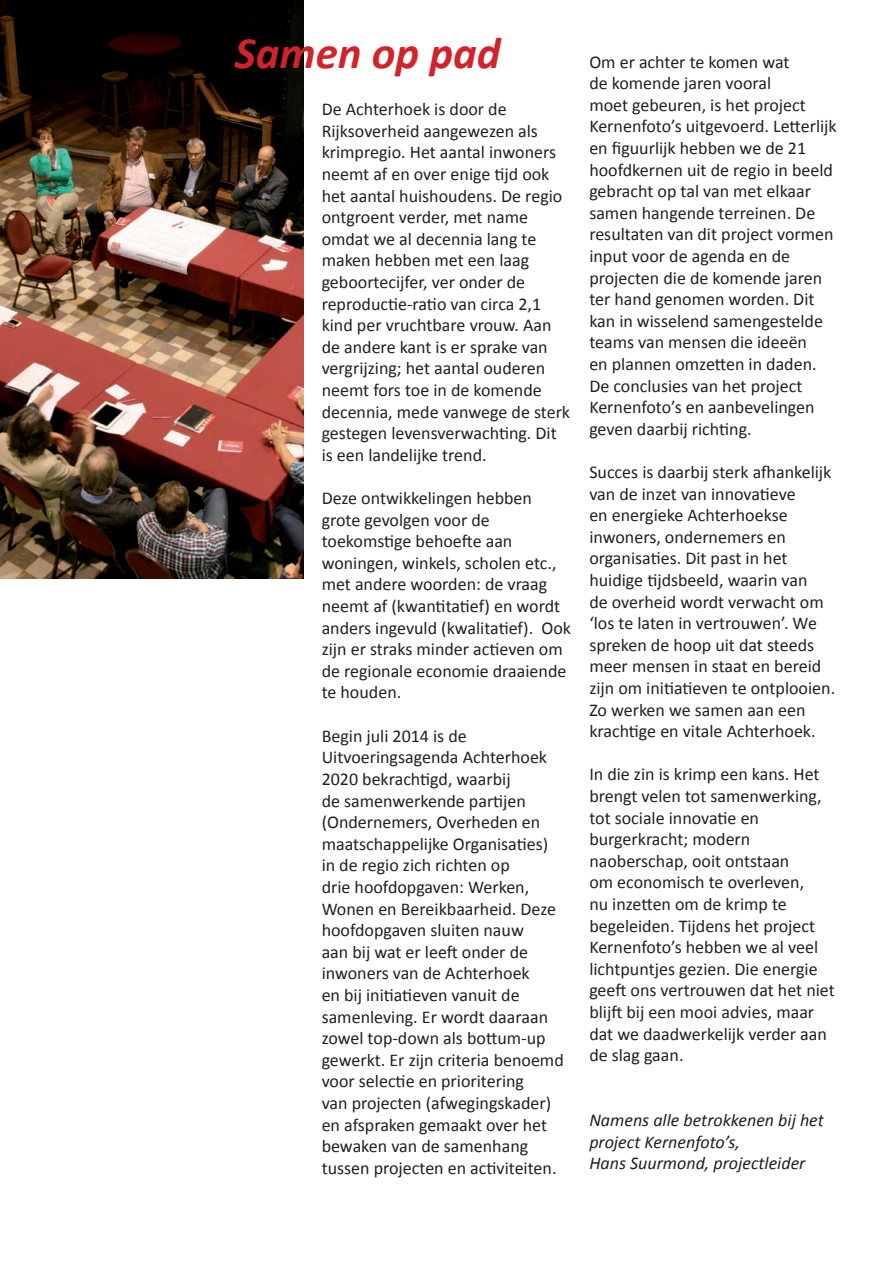
<style>
.page{position:relative;width:893px;height:1263px;background:#fff}
.page>*{position:absolute;margin:0;border:0;box-sizing:border-box;transform-origin:0 0}
.t1{font:italic 700 45px "Calibri";color:#d1232a}
.t2{font:18px/21.6px "Calibri";color:#231f20}
.t3{font:italic 18px/21.6px "Calibri";color:#231f20}
</style>
<div class="page">
<img style="left:0;top:0;width:304px;height:578px">
<h1 class="t1" style="left:235px;top:24px;width:267px">Samen op pad</h1>
<p class="t2" style="left:322px;top:98px;width:250px">De Achterhoek is door de<br>Rijksoverheid aangewezen als krimpregio. Het aantal inwoners neemt af en over enige tijd ook het aantal huishoudens. De regio ontgroent verder, met name omdat we al decennia lang te maken hebben met een laag geboortecijfer, ver onder de reproductie-ratio van circa 2,1 kind per vruchtbare vrouw. Aan de andere kant is er sprake van vergrijzing; het aantal ouderen neemt fors toe in de komende decennia, mede vanwege de sterk gestegen levensverwachting. Dit is een landelijke trend.</p>
<p class="t2" style="left:322px;top:487px;width:251px">Deze ontwikkelingen hebben grote gevolgen voor de toekomstige behoefte aan woningen, winkels, scholen etc., met andere woorden: de vraag neemt af (kwantitatief) en wordt anders ingevuld (kwalitatief). Ook zijn er straks minder actieven om de regionale economie draaiende te houden.</p>
<p class="t2" style="left:322px;top:725px;width:244px">Begin juli 2014 is de<br>Uitvoeringsagenda Achterhoek<br>2020 bekrachtigd, waarbij<br>de samenwerkende partijen (Ondernemers, Overheden en maatschappelijke Organisaties) in de regio zich richten op<br>drie hoofdopgaven: Werken,<br>Wonen en Bereikbaarheid. Deze hoofdopgaven sluiten nauw<br>aan bij wat er leeft onder de inwoners van de Achterhoek<br>en bij initiatieven vanuit de samenleving. Er wordt daaraan zowel top-down als bottum-up gewerkt. Er zijn criteria benoemd voor selectie en prioritering<br>van projecten (afwegingskader) en afspraken gemaakt over het bewaken van de samenhang tussen projecten en activiteiten.</p>
<p class="t2" style="left:589px;top:51px;width:249px">Om er achter te komen wat<br>de komende jaren vooral<br>moet gebeuren, is het project<br>Kernenfoto’s uitgevoerd. Letterlijk en figuurlijk hebben we de 21 hoofdkernen uit de regio in beeld gebracht op tal van met elkaar samen hangende terreinen. De resultaten van dit project vormen input voor de agenda en de projecten die de komende jaren ter hand genomen worden. Dit kan in wisselend samengestelde teams van mensen die ideeën<br>en plannen omzetten in daden.<br>De conclusies van het project<br>Kernenfoto’s en aanbevelingen geven daarbij richting.</p>
<p class="t2" style="left:589px;top:461px;width:247px">Succes is daarbij sterk afhankelijk van de inzet van innovatieve<br>en energieke Achterhoekse inwoners, ondernemers en organisaties. Dit past in het huidige tijdsbeeld, waarin van<br>de overheid wordt verwacht om ‘los te laten in vertrouwen’. We spreken de hoop uit dat steeds meer mensen in staat en bereid zijn om initiatieven te ontplooien.<br>Zo werken we samen aan een krachtige en vitale Achterhoek.</p>
<p class="t2" style="left:589px;top:764px;width:247px">In die zin is krimp een kans. Het brengt velen tot samenwerking, tot sociale innovatie en burgerkracht; modern naoberschap, ooit ontstaan<br>om economisch te overleven,<br>nu inzetten om de krimp te begeleiden. Tijdens het project<br>Kernenfoto’s hebben we al veel lichtpuntjes gezien. Die energie geeft ons vertrouwen dat het niet blijft bij een mooi advies, maar dat we daadwerkelijk verder aan de slag gaan.</p>
<p class="t3" style="left:589px;top:1108px;width:236px">Namens alle betrokkenen bij het project Kernenfoto’s,<br>Hans Suurmond, projectleider</p>
</div>
